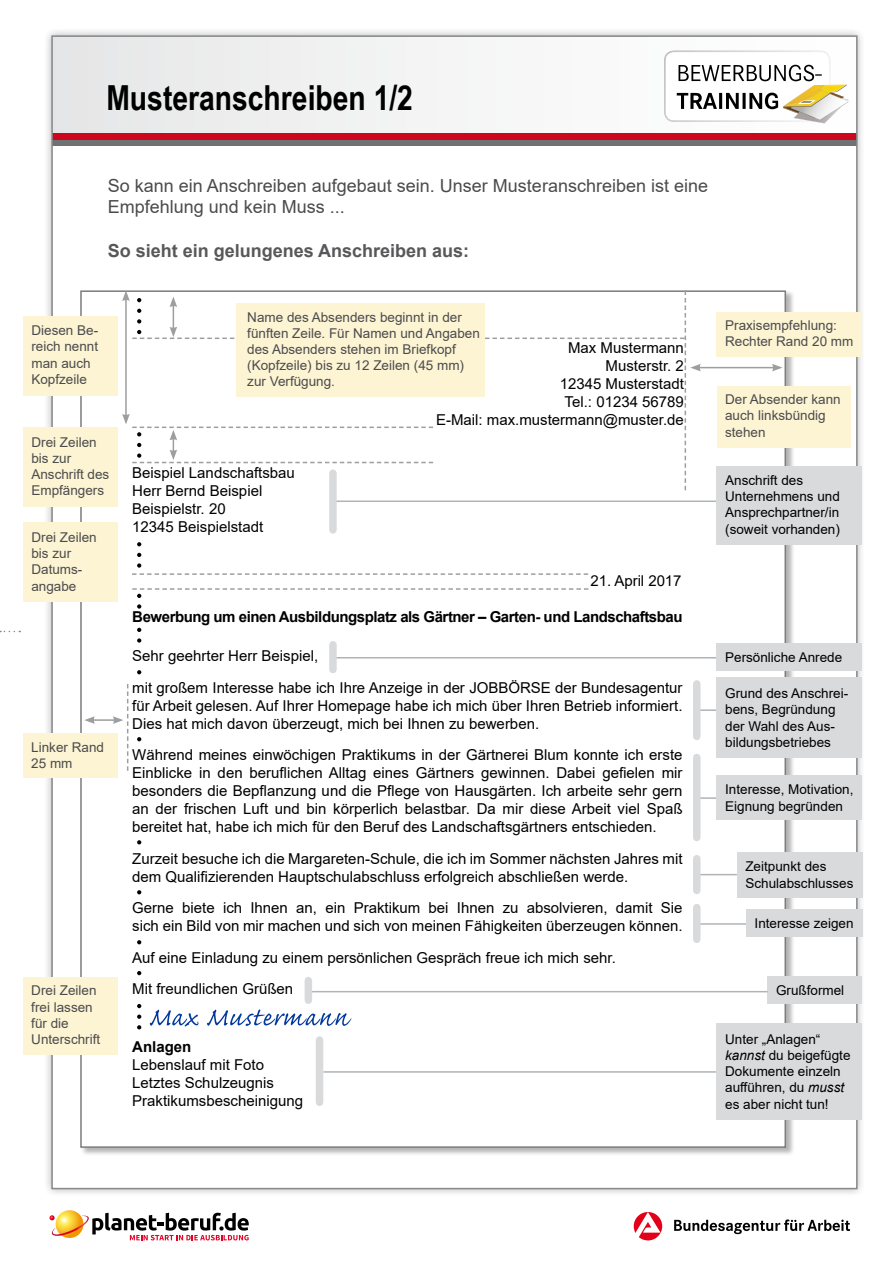
<style>
.page{position:relative;width:893px;height:1263px;background:#fff}
.page>*{position:absolute;margin:0;border:0;box-sizing:border-box;transform-origin:0 0}
.t1{font:700 34.5px "Arial Narrow";color:#000}
.t2{font:18px/21.6px "Arial";color:#4b4b4d}
.t3{font:700 18px "Arial";color:#58585a}
.t4{font:15px/18px "Arial";color:#000}
.t5{font:700 15px "Arial";letter-spacing:-.03em;color:#000}
.t6{font:700 15px "Arial";color:#000}
.t7{font:13.5px/16.2px "Arial";color:#4b4b4d}
.t8{font:13.5px/16.2px "Arial";color:#000}
.s1{font-style:italic}
</style>
<div class="page">
<div style="left:43px;top:27px;width:823px;height:1170px;background:#000;opacity:.3"></div>
<div style="left:52px;top:36px;width:805px;height:1152px;background:#fff"></div>
<div style="left:52px;top:36px;width:805px;height:104px;background:#f2f3f3"></div>
<div style="left:52px;top:139px;width:805px;height:7px;background:#707172"></div>
<div style="left:52px;top:133px;width:805px;height:6px;background:#cd071e"></div>
<svg style="left:674px;top:1219px;width:176px;height:15px"></svg>
<svg style="left:634px;top:1212px;width:28px;height:28px"></svg>
<svg style="left:56px;top:1210px;width:27px;height:28px"></svg>
<svg style="left:50px;top:1213px;width:199px;height:27px"></svg>
<svg style="left:0;top:631px;width:20px;height:1px"></svg>
<svg style="left:664px;top:51px;width:185px;height:72px"></svg>
<div style="left:80px;top:290px;width:706px;height:858px;background:#fff;border:2px solid #7b7c7e"></div>
<svg style="left:700px;top:797px;width:17px;height:2px"></svg>
<hr style="left:698px;top:874px;width:39px;height:1px;background:#b1b3b4">
<hr style="left:698px;top:923px;width:48px;height:2px;background:#b1b3b4">
<svg style="left:700px;top:709px;width:17px;height:2px"></svg>
<hr style="left:336px;top:657px;width:381px;height:1px;background:#b1b3b4">
<hr style="left:336px;top:500px;width:381px;height:2px;background:#b1b3b4">
<div style="left:329px;top:473px;width:8px;height:57px;background:#d9dadb"></div>
<div style="left:329px;top:645px;width:8px;height:24px;background:#d9dadb"></div>
<div style="left:693px;top:859px;width:7px;height:31px;background:#d9dadb"></div>
<div style="left:693px;top:757px;width:7px;height:80px;background:#d9dadb"></div>
<div style="left:693px;top:684px;width:7px;height:52px;background:#d9dadb"></div>
<div style="left:717px;top:467px;width:145px;height:78px;background:#d9dadb"></div>
<div style="left:717px;top:643px;width:145px;height:28px;background:#d9dadb"></div>
<div style="left:717px;top:677px;width:145px;height:81px;background:#d9dadb"></div>
<div style="left:717px;top:775px;width:145px;height:45px;background:#d9dadb"></div>
<div style="left:737px;top:852px;width:125px;height:45px;background:#d9dadb"></div>
<div style="left:746px;top:910px;width:116px;height:27px;background:#d9dadb"></div>
<div style="left:717px;top:312px;width:145px;height:44px;background:#fdf4d3"></div>
<div style="left:23px;top:733px;width:94px;height:45px;background:#fdf4d3"></div>
<div style="left:23px;top:977px;width:94px;height:77px;background:#fdf4d3"></div>
<div style="left:768px;top:977px;width:94px;height:27px;background:#d9dadb"></div>
<hr style="left:698px;top:367px;width:76px;height:1px;background:#9c9e9f">
<svg style="left:772px;top:364px;width:10px;height:7px"></svg>
<hr style="left:92px;top:719px;width:23px;height:2px;background:#9c9e9f">
<svg style="left:84px;top:716px;width:11px;height:8px"></svg>
<svg style="left:113px;top:684px;width:15px;height:87px"></svg>
<div style="left:23px;top:427px;width:94px;height:79px;background:#fdf4d3"></div>
<div style="left:23px;top:522px;width:94px;height:79px;background:#fdf4d3"></div>
<div style="left:693px;top:907px;width:7px;height:32px;background:#d9dadb"></div>
<div style="left:717px;top:386px;width:134px;height:62px;background:#fdf4d3"></div>
<div style="left:23px;top:317px;width:94px;height:79px;background:#fdf4d3"></div>
<hr style="left:309px;top:991px;width:459px;height:1px;background:#b1b3b4">
<div style="left:305px;top:980px;width:7px;height:20px;background:#d9dadb"></div>
<hr style="left:323px;top:1071px;width:394px;height:2px;background:#b1b3b4">
<div style="left:316px;top:1040px;width:7px;height:62px;background:#d9dadb"></div>
<div style="left:717px;top:1023px;width:145px;height:96px;background:#d9dadb"></div>
<svg style="left:150px;top:1009px;width:201px;height:17px"></svg>
<svg style="left:132px;top:563px;width:456px;height:12px"></svg>
<svg style="left:137px;top:553px;width:4px;height:4px"></svg>
<svg style="left:137px;top:542px;width:4px;height:4px"></svg>
<svg style="left:137px;top:604px;width:4px;height:5px"></svg>
<svg style="left:132px;top:588px;width:456px;height:10px"></svg>
<svg style="left:137px;top:670px;width:4px;height:4px"></svg>
<svg style="left:137px;top:737px;width:4px;height:4px"></svg>
<svg style="left:137px;top:840px;width:4px;height:4px"></svg>
<svg style="left:137px;top:890px;width:4px;height:4px"></svg>
<svg style="left:137px;top:940px;width:4px;height:4px"></svg>
<svg style="left:137px;top:971px;width:4px;height:4px"></svg>
<svg style="left:137px;top:1004px;width:4px;height:4px"></svg>
<svg style="left:137px;top:1014px;width:4px;height:5px"></svg>
<svg style="left:137px;top:1025px;width:4px;height:4px"></svg>
<svg style="left:122px;top:290px;width:579px;height:200px"></svg>
<svg style="left:137px;top:638px;width:4px;height:5px"></svg>
<svg style="left:137px;top:628px;width:4px;height:4px"></svg>
<h1 class="t1" style="left:106px;top:72px;width:308px">Musteranschreiben 1/2</h1>
<p class="t2" style="left:108px;top:174px;width:602px">So kann ein Anschreiben aufgebaut sein. Unser Musteranschreiben ist eine<br>Empfehlung und kein Muss ...</p>
<p class="t3" style="left:108px;top:237px;width:363px">So sieht ein gelungenes Anschreiben aus:</p>
<p class="t7" style="left:31px;top:322px;width:68px">Diesen Be&shy;reich nennt man auch<br>Kopfzeile</p>
<p class="t7" style="left:31px;top:434px;width:79px">Drei Zeilen bis zur<br>Anschrift des<br>Empfängers</p>
<p class="t7" style="left:31px;top:529px;width:67px">Drei Zeilen bis zur<br>Datums&shy;angabe</p>
<p class="t7" style="left:247px;top:309px;width:234px">Name des Absenders beginnt in der fünften Zeile. Für Namen und Angaben des Absenders stehen im Briefkopf (Kopfzeile) bis zu 12 Zeilen (45 mm) zur Verfügung.</p>
<p class="t4" style="left:436px;top:338px;width:249px;text-align:right">Max Mustermann<br>Musterstr. 2<br>12345 Musterstadt<br>Tel.: 01234 56789<br>E-Mail: max.mustermann@muster.de</p>
<p class="t4" style="left:132px;top:464px;width:164px">Beispiel Landschaftsbau<br>Herr Bernd Beispiel<br>Beispielstr. 20<br>12345 Beispielstadt</p>
<p class="t4" style="left:590px;top:572px;width:93px">21. April 2017</p>
<p class="t7" style="left:725px;top:317px;width:130px">Praxisempfehlung:<br>Rechter Rand 20 mm</p>
<p class="t7" style="left:725px;top:391px;width:117px">Der Absender kann auch linksbündig stehen</p>
<p class="t8" style="left:725px;top:472px;width:116px">Anschrift des<br>Unternehmens und<br>Ansprechpartner/in (soweit vorhanden)</p>
<p class="t5" style="left:132px;top:606px;width:552px">Bewerbung um einen Ausbildungsplatz als Gärtner – Garten- und Landschaftsbau</p>
<p class="t4" style="left:132px;top:640px;width:552px;line-height:31.5px">Sehr geehrter Herr Beispiel,<br>mit großem Interesse habe ich Ihre Anzeige in der JOBBÖRSE der Bundesagentur</p>
<p class="t4" style="left:132px;top:696px;width:552px">für Arbeit gelesen. Auf Ihrer Homepage habe ich mich über Ihren Betrieb informiert.<br>Dies hat mich davon überzeugt, mich bei Ihnen zu bewerben.</p>
<p class="t4" style="left:132px;top:746px;width:552px;text-align:justify">Während meines einwöchigen Praktikums in der Gärtnerei Blum konnte ich erste Einblicke in den beruflichen Alltag eines Gärtners gewinnen. Dabei gefielen mir besonders die Bepflanzung und die Pflege von Hausgärten. Ich arbeite sehr gern an der frischen Luft und bin körperlich belastbar. Da mir diese Arbeit viel Spaß bereitet hat, habe ich mich für den Beruf des Landschaftsgärtners entschieden.</p>
<p class="t4" style="left:132px;top:849px;width:552px">Zurzeit besuche ich die Margareten-Schule, die ich im Sommer nächsten Jahres mit dem Qualifizierenden Hauptschulabschluss erfolgreich abschließen werde.</p>
<p class="t4" style="left:132px;top:899px;width:552px">Gerne biete ich Ihnen an, ein Praktikum bei Ihnen zu absolvieren, damit Sie sich ein Bild von mir machen und sich von meinen Fähigkeiten überzeugen können.</p>
<p class="t4" style="left:132px;top:942px;width:485px;line-height:31.5px">Auf eine Einladung zu einem persönlichen Gespräch freue ich mich sehr.<br>Mit freundlichen Grüßen</p>
<p class="t8" style="left:725px;top:649px;width:119px">Persönliche Anrede</p>
<p class="t8" style="left:725px;top:685px;width:125px">Grund des Anschrei&shy;bens, Begründung der Wahl des Aus&shy;bildungsbetriebes</p>
<p class="t8" style="left:725px;top:781px;width:130px">Interesse, Motivation,<br>Eignung begründen</p>
<p class="t7" style="left:31px;top:739px;width:74px">Linker Rand<br>25 mm</p>
<p class="t8" style="left:745px;top:858px;width:110px">Zeitpunkt des<br>Schulabschlusses</p>
<p class="t8" style="left:755px;top:915px;width:101px">Interesse zeigen</p>
<p class="t7" style="left:31px;top:982px;width:71px">Drei Zeilen frei lassen für die<br>Unterschrift</p>
<p class="t8" style="left:776px;top:982px;width:70px">Grußformel</p>
<p class="t8" style="left:725px;top:1031px;width:127px">Unter „Anlagen“ <span class="s1">kannst</span> du beigefügte<br>Dokumente einzeln aufführen, du <span class="s1">musst </span>es aber nicht tun!</p>
<p class="t6" style="left:132px;top:1036px;width:61px">Anlagen</p>
<p class="t4" style="left:132px;top:1055px;width:172px">Lebenslauf mit Foto<br>Letztes Schulzeugnis<br>Praktikumsbescheinigung</p>
</div>
